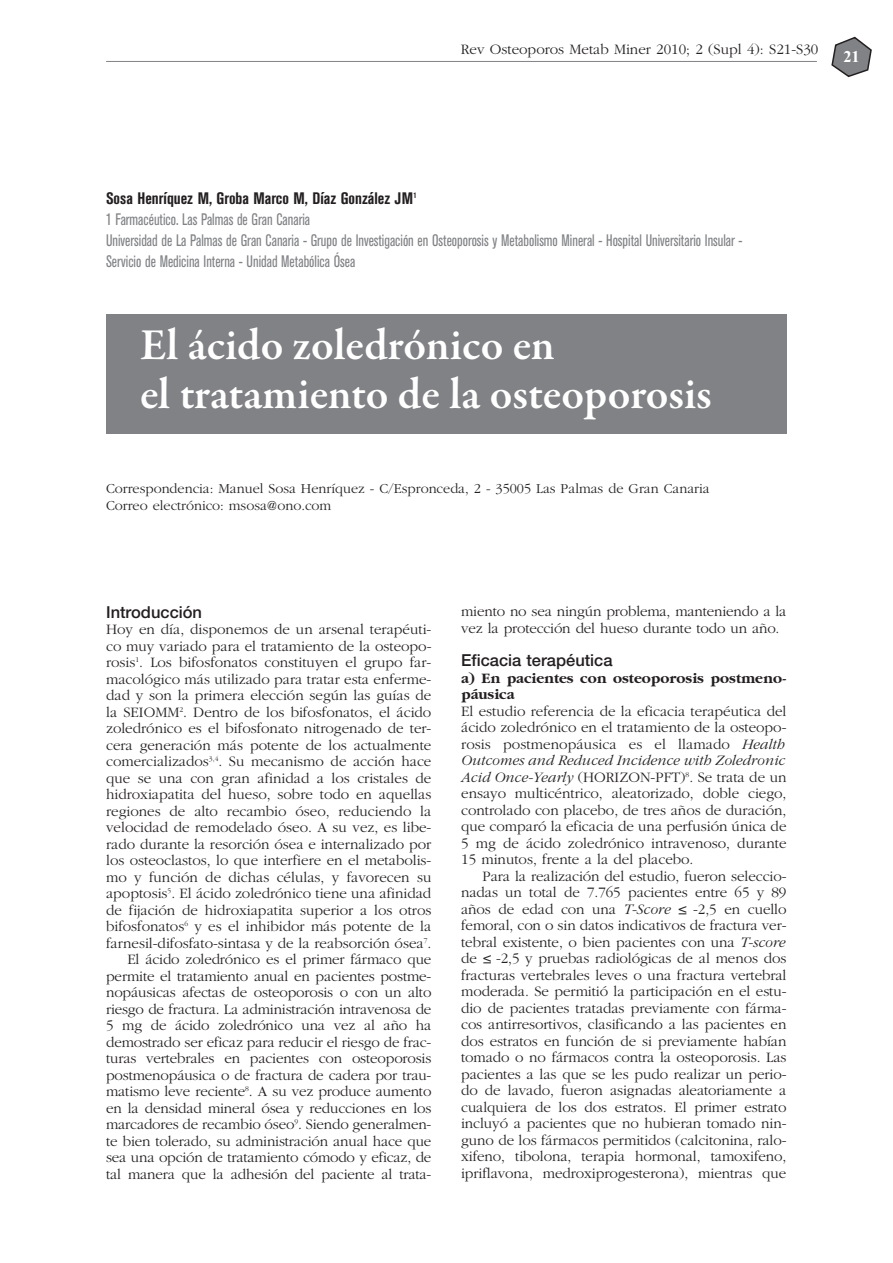
<style>
.page{position:relative;width:893px;height:1263px;background:#fff}
.page>*{position:absolute;margin:0;border:0;box-sizing:border-box;transform-origin:0 0}
.t1{font:600 45px/49.5px "Garamond Premr Pro";color:#fff}
.t2{font:condensed 16.5px/21px "Akzidenz Grotesk BE";color:#808285;scale:.9 1}
.t3{font:500 16.5px "Helvetica Neue";color:#231f20}
.t4{font:700 16.5px "Times New Roman";color:#fff}
.t5{font:300 15px/16.5px "Garamond";color:#231f20;text-align:justify}
.t6{font:700 15px/16.5px "Garamond";color:#231f20}
.t7{font:300 14.25px/17.1px "Garamond";color:#231f20}
.s1{font-weight:700;color:#231f20}
.s2{font-style:italic}
.s3{font-family:"Helvetica Neue";font-weight:400}
</style>
<div class="page">
<div style="left:106px;top:314px;width:680px;height:119px;background:#808285"></div>
<svg style="left:831px;top:37px;width:41px;height:40px"></svg>
<hr style="left:106px;top:61px;width:711px;height:1px;background:#808285">
<p class="t5" style="left:461px;top:43px;width:359px">Rev Osteoporos Metab Miner 2010; 2 (Supl 4): S21-S30</p>
<p class="t4" style="left:843px;top:51px;width:18px">21</p>
<p class="t2" style="left:106px;top:189px;width:709px"><span class="s1">Sosa Henríquez M, Groba Marco M, Díaz González JM</span><sup>1<br></sup>1 Farmacéutico. Las Palmas de Gran Canaria<br>Universidad de La Palmas de Gran Canaria - Grupo de Investigación en Osteoporosis y Metabolismo Mineral - Hospital Universitario Insular - Servicio de Medicina Interna - Unidad Metabólica Ósea</p>
<h1 class="t1" style="left:140px;top:326px;width:573px">El ácido zoledrónico en<br>el tratamiento de la osteoporosis</h1>
<p class="t7" style="left:106px;top:481px;width:605px">Correspondencia: Manuel Sosa Henríquez - C/Espronceda, 2 - 35005 Las Palmas de Gran Canaria<br>Correo electrónico: msosa@ono.com</p>
<p class="t3" style="left:106px;top:606px;width:97px">Introducción</p>
<p class="t5" style="left:106px;top:622px;width:327px;text-align:right">Hoy en día, disponemos de un arsenal terapéuti&shy;co muy variado para el tratamiento de la osteopo&shy;rosis<sup>1</sup>. Los bifosfonatos constituyen el grupo far&shy;macológico más utilizado para tratar esta enferme&shy;dad y son la primera elección según las guías de la SEIOMM<sup>2</sup>. Dentro de los bifosfonatos, el ácido zoledrónico es el bifosfonato nitrogenado de ter&shy;cera generación más potente de los actualmente comercializados<sup>3,4</sup>. Su mecanismo de acción hace que se una con gran afinidad a los cristales de hidroxiapatita del hueso, sobre todo en aquellas regiones de alto recambio óseo, reduciendo la velocidad de remodelado óseo. A su vez, es libe&shy;rado durante la resorción ósea e internalizado por los osteoclastos, lo que interfiere en el metabolis&shy;mo y función de dichas células, y favorecen su apoptosis<sup>5</sup>. El ácido zoledrónico tiene una afinidad de fijación de hidroxiapatita superior a los otros bifosfonatos<sup>6</sup> y es el inhibidor más potente de la farnesil-difosfato-sintasa y de la reabsorción ósea<sup>7</sup>.<br>El ácido zoledrónico es el primer fármaco que permite el tratamiento anual en pacientes postme&shy;nopáusicas afectas de osteoporosis o con un alto riesgo de fractura. La administración intravenosa de 5 mg de ácido zoledrónico una vez al año ha demostrado ser eficaz para reducir el riesgo de frac&shy;turas vertebrales en pacientes con osteoporosis postmenopáusica o de fractura de cadera por trau&shy;matismo leve reciente<sup>8</sup>. A su vez produce aumento en la densidad mineral ósea y reducciones en los marcadores de recambio óseo<sup>9</sup>. Siendo generalmen&shy;te bien tolerado, su administración anual hace que sea una opción de tratamiento cómodo y eficaz, de tal manera que la adhesión del paciente al trata-</p>
<p class="t5" style="left:461px;top:605px;width:327px">miento no sea ningún problema, manteniendo a la vez la protección del hueso durante todo un año.</p>
<p class="t3" style="left:461px;top:654px;width:153px">Eficacia terapéutica</p>
<p class="t6" style="left:461px;top:671px;width:327px">a) En pacientes con osteoporosis postmeno&shy;páusica</p>
<p class="t5" style="left:461px;top:704px;width:327px">El estudio referencia de la eficacia terapéutica del ácido zoledrónico en el tratamiento de la osteopo&shy;rosis postmenopáusica es el llamado <span class="s2">Health Outcomes and Reduced Incidence with Zoledronic Acid Once-Yearly</span> (HORIZON-PFT)<sup>8</sup>. Se trata de un ensayo multicéntrico, aleatorizado, doble ciego, controlado con placebo, de tres años de duración, que comparó la eficacia de una perfusión única de 5 mg de ácido zoledrónico intravenoso, durante 15 minutos, frente a la del placebo.</p>
<p class="t5" style="left:461px;top:869px;width:327px;text-indent:21px">Para la realización del estudio, fueron seleccio&shy;nadas un total de 7.765 pacientes entre 65 y 89 años de edad con una <span class="s2">T-Score</span> <span class="s3">≤</span> -2,5 en cuello femoral, con o sin datos indicativos de fractura ver&shy;tebral existente, o bien pacientes con una <span class="s2">T-score </span>de <span class="s3">≤</span> -2,5 y pruebas radiológicas de al menos dos fracturas vertebrales leves o una fractura vertebral moderada. Se permitió la participación en el estu&shy;dio de pacientes tratadas previamente con fárma&shy;cos antirresortivos, clasificando a las pacientes en dos estratos en función de si previamente habían tomado o no fármacos contra la osteoporosis. Las pacientes a las que se les pudo realizar un perio&shy;do de lavado, fueron asignadas aleatoriamente a cualquiera de los dos estratos. El primer estrato incluyó a pacientes que no hubieran tomado nin&shy;guno de los fármacos permitidos (calcitonina, ralo&shy;xifeno, tibolona, terapia hormonal, tamoxifeno, ipriflavona, medroxiprogesterona), mientras que</p>
</div>
